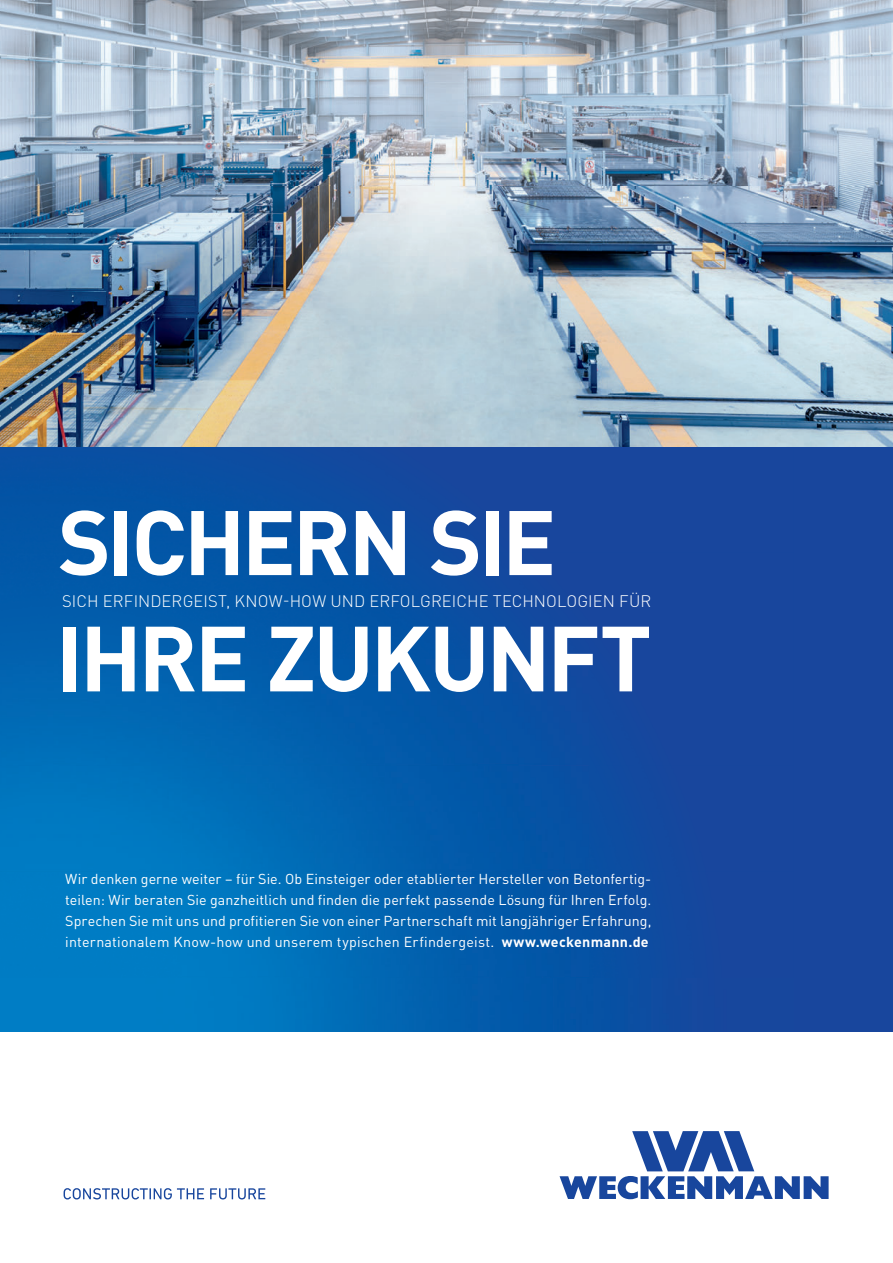
<style>
.page{position:relative;width:893px;height:1263px;background:#fff}
.page>*{position:absolute;margin:0;border:0;box-sizing:border-box;transform-origin:0 0}
.t1{font:700 90.9px "DIN Pro";letter-spacing:-.04em;color:#fff}
.t2{font:700 90px "DIN Pro";letter-spacing:-.04em;color:#fff}
.t3{font:300 16.5px "DIN Pro";letter-spacing:.005em;color:#fff}
.t4{font:14.25px/21px "DIN Pro";letter-spacing:.02em;color:#fff;text-align:justify}
.s1{font-weight:700}
</style>
<div class="page">
<img style="left:0;top:0;width:893px;height:447px">
<div style="left:0;top:447px;width:893px;height:585px;background:#18469d"></div>
<img style="left:0;top:447px;width:653px;height:585px">
<svg style="left:560px;top:1131px;width:269px;height:68px"></svg>
<svg style="left:64px;top:1188px;width:140px;height:11px"></svg>
<svg style="left:210px;top:1188px;width:55px;height:11px"></svg>
<h2 class="t2" style="left:58px;top:468px;width:500px">SICHERN SIE</h2>
<p class="t3" style="left:62px;top:588px;width:591px">SICH ERFINDERGEIST, KNOW-HOW UND ERFOLGREICHE TECHNOLOGIEN FÜR</p>
<h1 class="t1" style="left:56px;top:583px;width:597px">IHRE ZUKUNFT</h1>
<p class="t4" style="left:65px;top:867px;width:588px">Wir denken gerne weiter – für Sie. Ob Einsteiger oder etablierter Hersteller von Beton fertig&shy;teilen: Wir beraten Sie ganzheitlich und finden die perfekt passende Lösung für Ihren Erfolg.<br>Sprechen Sie mit uns und profitieren Sie von einer Partnerschaft mit langjähriger Erfahrung, internationalem Know-how und unserem typischen Erfindergeist. <span class="s1">www.weckenmann.de</span></p>
</div>
